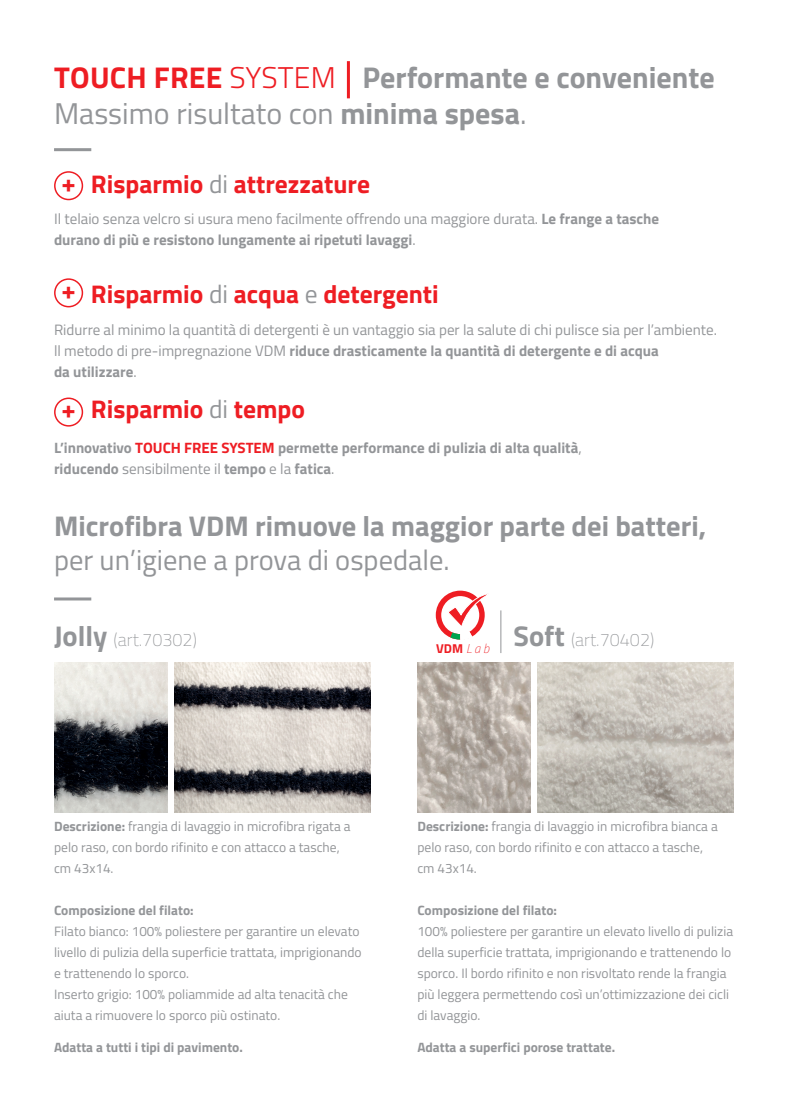
<style>
.page{position:relative;width:796px;height:1106px;background:#fff}
.page>*{position:absolute;margin:0;border:0;box-sizing:border-box;transform-origin:0 0}
.t1{font:700 30px/36px "Titillium Web";color:#939598}
.t2{font:700 28.5px "Titillium Web";color:#939598}
.t3{font:28.5px "Titillium Web";color:#939598}
.t4{font:700 25.5px "Titillium Web";color:#ee1d23}
.t5{font:100 18px "Titillium Web";color:#939598}
.t6{font:15px/21px "Titillium Web";color:#939598}
.t7{font:700 15px/21px "Titillium Web";color:#939598}
.t8{font:13.5px/21px "Titillium Web";color:#939598}
.t9{font:700 13.5px "Titillium Web";color:#939598}
.t10{font:700 12.9px "Titillium Web";color:#ee1d23}
.s1{color:#ee1d23}
.s2{font-weight:300;color:#ee1d23}
.s3{font-weight:400}
.s4{font-weight:400;color:#939598}
.s5{font-weight:700}
.s6{font-weight:700;font-size:28.5px}
.s7{font-weight:100;font-style:italic}
</style>
<div class="page">
<img style="left:54px;top:662px;width:113px;height:150px">
<img style="left:174px;top:662px;width:196px;height:150px">
<img style="left:417px;top:662px;width:113px;height:150px">
<img style="left:537px;top:662px;width:196px;height:150px">
<hr style="left:347px;top:61px;width:3px;height:37px;background:#ee1d23">
<hr style="left:54px;top:597px;width:37px;height:3px;background:#939598">
<hr style="left:54px;top:148px;width:37px;height:3px;background:#939598">
<div style="left:54px;top:171px;width:29px;height:29px;border:2px solid #ee1d23;border-radius:50%"></div>
<div style="left:54px;top:278px;width:29px;height:29px;border:2px solid #ee1d23;border-radius:50%"></div>
<div style="left:54px;top:397px;width:29px;height:29px;border:2px solid #ee1d23;border-radius:50%"></div>
<svg style="left:435px;top:590px;width:53px;height:50px"></svg>
<hr style="left:500px;top:610px;width:1px;height:43px;background:#939598">
<h1 class="t1" style="left:54px;top:58px;width:661px"><span class="s1">TOUCH FREE</span> <span class="s2">SYSTEM</span> Performante e conveniente<br><span class="s3">Massimo risultato con</span> minima spesa<span class="s3">.</span></h1>
<h3 class="t4" style="left:61px;top:163px;width:16px">+</h3>
<h3 class="t4" style="left:91px;top:164px;width:280px">Risparmio <span class="s4">di</span> attrezzature</h3>
<p class="t6" style="left:54px;top:207px;width:606px">Il telaio senza velcro si usura meno facilmente offrendo una maggiore durata. <span class="s5">Le frange a tasche durano di più e resistono lungamente ai ripetuti lavaggi</span>.</p>
<h3 class="t4" style="left:61px;top:270px;width:16px">+</h3>
<h3 class="t4" style="left:91px;top:274px;width:349px">Risparmio <span class="s4">di</span> acqua <span class="s4">e</span> detergenti</h3>
<p class="t6" style="left:54px;top:318px;width:664px">Ridurre al minimo la quantità di detergenti è un vantaggio sia per la salute di chi pulisce sia per l’ambiente. ll metodo di pre-impregnazione VDM <span class="s5">riduce drasticamente la quantità di detergente e di acqua<br>da utilizzare</span>.</p>
<h3 class="t4" style="left:91px;top:390px;width:215px">Risparmio <span class="s4">di</span> tempo</h3>
<p class="t7" style="left:54px;top:436px;width:529px">L’innovativo <span class="s1">TOUCH FREE SYSTEM</span> permette performance di pulizia di alta qualità<span class="s3">, </span>riducendo <span class="s3">sensibilmente il</span> tempo <span class="s3">e la</span> fatica<span class="s3">.</span></p>
<h3 class="t4" style="left:61px;top:390px;width:16px">+</h3>
<h2 class="t2" style="left:54px;top:504px;width:653px">Microfibra VDM rimuove la maggior parte dei batteri,</h2>
<h2 class="t3" style="left:54px;top:539px;width:397px">per un’igiene a prova di ospedale.</h2>
<h3 class="t5" style="left:54px;top:626px;width:144px"><span class="s6">Jolly</span> (art.70302)</h3>
<h3 class="t5" style="left:513px;top:626px;width:142px"><span class="s6">Soft</span> (art.70402)</h3>
<p class="t10" style="left:436px;top:639px;width:55px">VDM <span class="s7">Lab</span></p>
<p class="t8" style="left:54px;top:815px;width:298px"><span class="s5">Descrizione:</span> frangia di lavaggio in microfibra rigata a pelo raso, con bordo rifinito e con attacco a tasche, cm 43x14.</p>
<p class="t9" style="left:54px;top:900px;width:141px">Composizione del filato:</p>
<p class="t8" style="left:54px;top:920px;width:309px">Filato bianco: 100% poliestere per garantire un elevato livello di pulizia della superficie trattata, imprigionando e trattenendo lo sporco.<br>Inserto grigio: 100% poliammide ad alta tenacità che aiuta a rimuovere lo sporco più ostinato.</p>
<p class="t9" style="left:54px;top:1036px;width:190px">Adatta a tutti i tipi di pavimento.</p>
<p class="t8" style="left:417px;top:815px;width:302px"><span class="s5">Descrizione:</span> frangia di lavaggio in microfibra bianca a pelo raso, con bordo rifinito e con attacco a tasche, cm 43x14.</p>
<p class="t9" style="left:417px;top:900px;width:141px">Composizione del filato:</p>
<p class="t8" style="left:417px;top:920px;width:317px">100% poliestere per garantire un elevato livello di pulizia della superficie trattata, imprigionando e trattenendo lo sporco. Il bordo rifinito e non risvoltato rende la frangia più leggera permettendo così un’ottimizzazione dei cicli di lavaggio.</p>
<p class="t9" style="left:417px;top:1036px;width:199px">Adatta a superfici porose trattate.</p>
</div>
